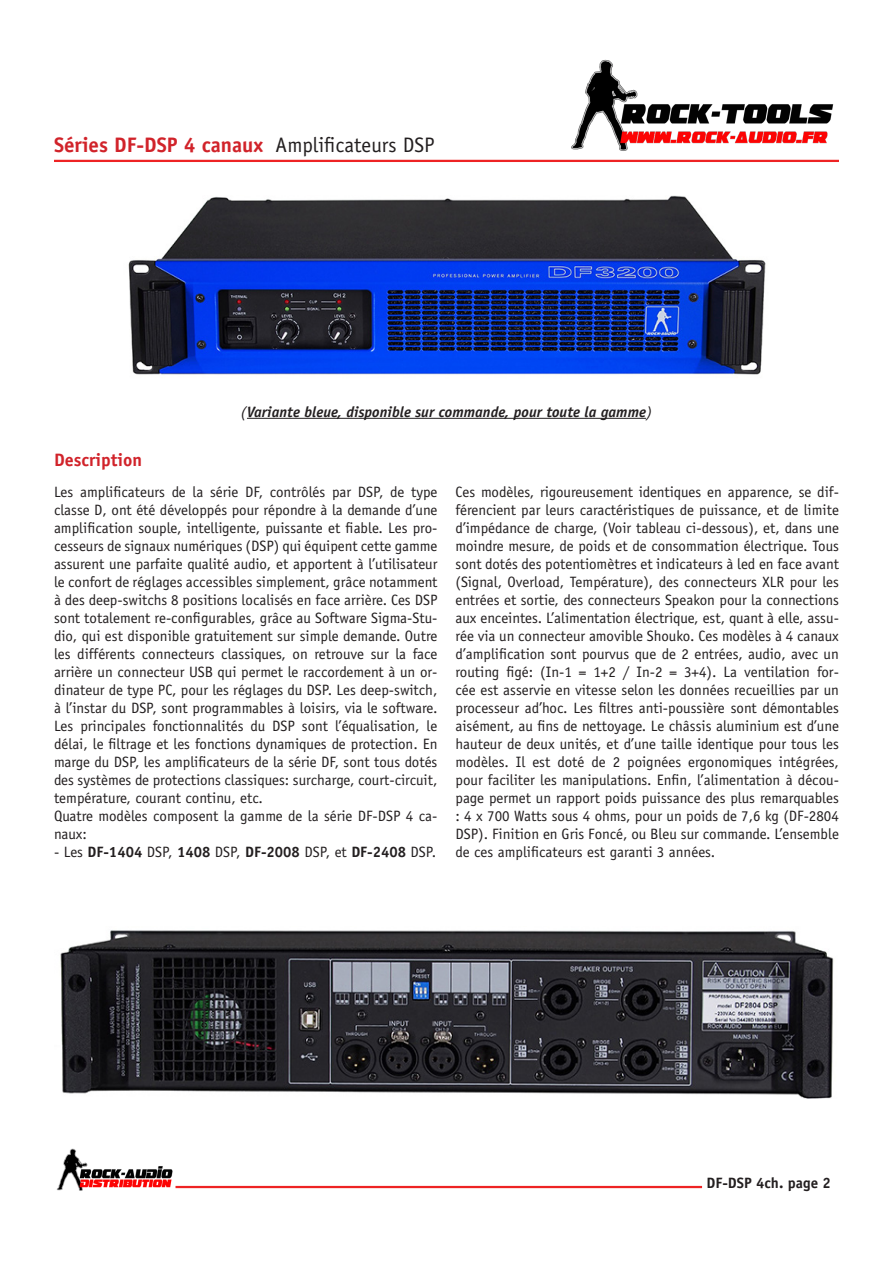
<style>
.page{position:relative;width:893px;height:1263px;background:#fff}
.page>*{position:absolute;margin:0;border:0;box-sizing:border-box;transform-origin:0 0}
.t1{font:700 21px "Officina Sans";color:#d1232a}
.t2{font:700 18px "Officina Sans";color:#d1232a}
.t3{font:15px/18px "Officina Sans";color:#231f20;text-align:justify}
.t4{font:700 15px "Officina Sans";color:#231f20}
.t5{font:italic 700 15px "Officina Sans";color:#231f20}
.s1{font-weight:400;color:#231f20}
.s2{font-weight:400}
</style>
<div class="page">
<img style="left:571px;top:59px;width:263px;height:92px">
<hr style="left:54px;top:160px;width:785px;height:2px;background:#ee2324">
<img style="left:56px;top:1148px;width:117px;height:43px">
<hr style="left:176px;top:1186px;width:526px;height:2px;background:#ee2324">
<img style="left:60px;top:930px;width:774px;height:169px">
<hr style="left:247px;top:418px;width:399px;height:1px;background:#231f20">
<img style="left:128px;top:195px;width:638px;height:180px">
<p class="t1" style="left:54px;top:132px;width:382px">Séries DF-DSP 4 canaux <span class="s1">Amplificateurs DSP</span></p>
<p class="t2" style="left:54px;top:449px;width:90px">Description</p>
<p class="t5" style="left:241px;top:403px;width:413px"><span class="s2">(</span>Variante bleue, disponible sur commande, pour toute la gamme<span class="s2">)</span></p>
<p class="t3" style="left:54px;top:483px;width:385px">Les amplificateurs de la série DF, contrôlés par DSP, de type classe D, ont été développés pour répondre à la demande d’une amplification souple, intelligente, puissante et fiable. Les pro&shy;cesseurs de signaux numériques (DSP) qui équipent cette gamme assurent une parfaite qualité audio, et apportent à l’utilisateur le confort de réglages accessibles simplement, grâce notamment à des deep-switchs 8 positions localisés en face arrière. Ces DSP sont totalement re-configurables, grâce au Software Sigma-Stu&shy;dio, qui est disponible gratuitement sur simple demande. Outre les différents connecteurs classiques, on retrouve sur la face arrière un connecteur USB qui permet le raccordement à un or&shy;dinateur de type PC, pour les réglages du DSP. Les deep-switch, à l’instar du DSP, sont programmables à loisirs, via le software.<br>Les principales fonctionnalités du DSP sont l’équalisation, le délai, le filtrage et les fonctions dynamiques de protection. En marge du DSP, les amplificateurs de la série DF, sont tous dotés des systèmes de protections classiques: surcharge, court-circuit, température, courant continu, etc.</p>
<p class="t3" style="left:54px;top:807px;width:385px">Quatre modèles composent la gamme de la série DF-DSP 4 ca&shy;naux:</p>
<p class="t4" style="left:54px;top:843px;width:384px"><span class="s2">- Les</span> DF-1404 <span class="s2">DSP,</span> 1408 <span class="s2">DSP,</span> DF-2008 <span class="s2">DSP, et</span> DF-2408 <span class="s2">DSP.</span></p>
<p class="t3" style="left:455px;top:483px;width:385px">Ces modèles, rigoureusement identiques en apparence, se dif&shy;férencient par leurs caractéristiques de puissance, et de limite d’impédance de charge, (Voir tableau ci-dessous), et, dans une moindre mesure, de poids et de consommation électrique. Tous sont dotés des potentiomètres et indicateurs à led en face avant (Signal, Overload, Température), des connecteurs XLR pour les entrées et sortie, des connecteurs Speakon pour la connections aux enceintes. L’alimentation électrique, est, quant à elle, assu&shy;rée via un connecteur amovible Shouko. Ces modèles à 4 canaux d’amplification sont pourvus que de 2 entrées, audio, avec un routing figé: (In-1 = 1+2 / In-2 = 3+4). La ventilation for&shy;cée est asservie en vitesse selon les données recueillies par un processeur ad’hoc. Les filtres anti-poussière sont démontables aisément, au fins de nettoyage. Le châssis aluminium est d’une hauteur de deux unités, et d’une taille identique pour tous les modèles. Il est doté de 2 poignées ergonomiques intégrées, pour faciliter les manipulations. Enfin, l’alimentation à décou&shy;page permet un rapport poids puissance des plus remarquables : 4 x 700 Watts sous 4 ohms, pour un poids de 7,6 kg (DF-2804<br>DSP). Finition en Gris Foncé, ou Bleu sur commande. L’ensemble de ces amplificateurs est garanti 3 années.</p>
<p class="t4" style="left:706px;top:1174px;width:126px">DF-DSP 4ch. page 2</p>
</div>
